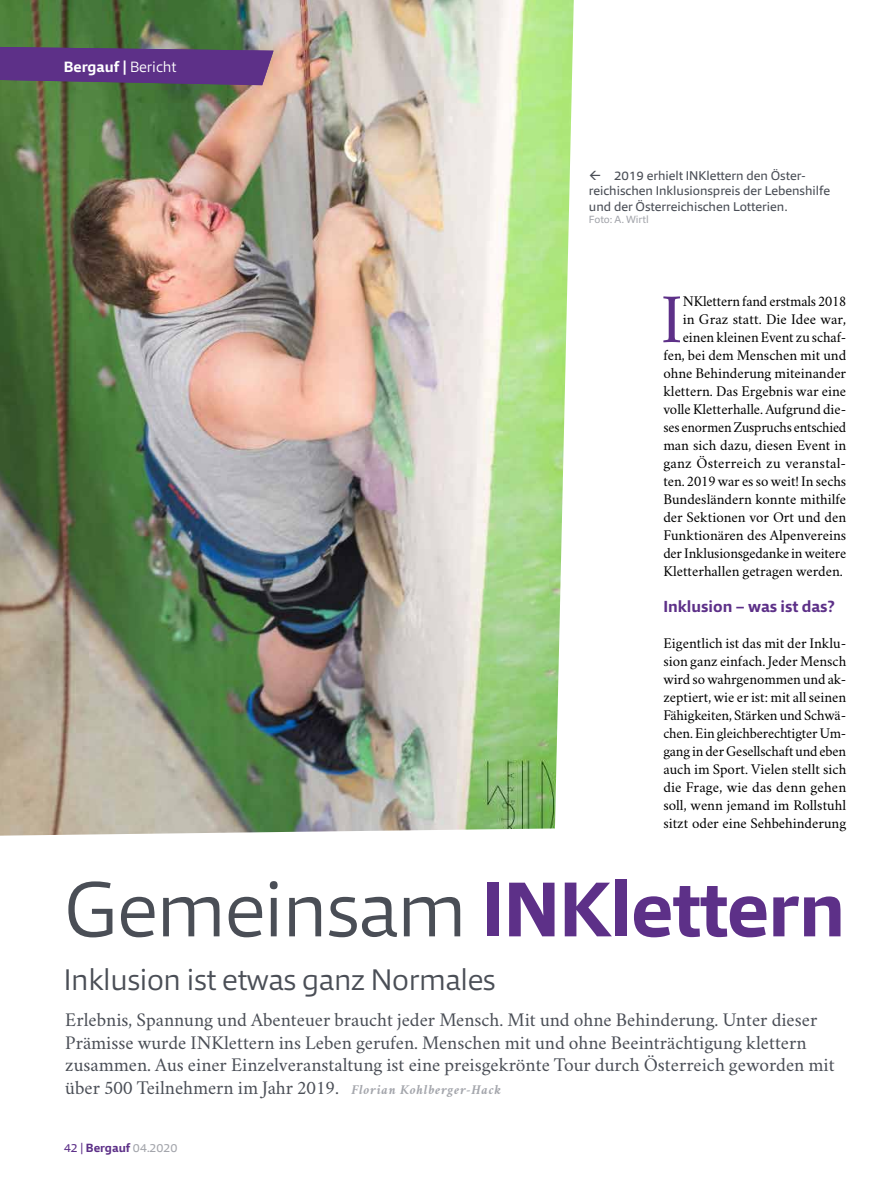
<style>
.page{position:relative;width:893px;height:1191px;background:#fff}
.page>*{position:absolute;margin:0;border:0;box-sizing:border-box;transform-origin:0 0}
.t1{font:700 78px "Qubo";letter-spacing:-.015em;color:#5d3088}
.t2{font:70.65px "Crimson Tirol";color:#5d3088}
.t3{font:300 30px "Qubo";letter-spacing:-.01em;color:#4a4e56}
.t4{font:19.5px/22.5px "Crimson Tirol";color:#4a4e56}
.t5{font:700 16.2px "Qubo";color:#5d3088}
.t6{font:15px/18px "Crimson Tirol";color:#000;text-align:right}
.t7{font:700 15px "Qubo";color:#fff}
.t8{font:12.75px/15.3px "Qubo";color:#4a4e56}
.t9{font:700 12px "Qubo";color:#5d3088}
.t10{font:10.5px "Qubo";color:#a4a6ac}
.s1{font-weight:300}
.s2{font-weight:300;color:#4a4e56}
.s3{font-weight:700;font-style:italic;font-size:13.5px;color:#a4a6ac}
.s4{font-weight:400}
.s5{font-weight:400;color:#a4a6ac}
</style>
<div class="page">
<img style="left:0;top:0;width:574px;height:835px">
<svg style="left:0;top:47px;width:274px;height:38px;background:#5f3a82"></svg>
<p class="t7" style="left:64px;top:57px;width:114px">Bergauf | <span class="s1">Bericht</span></p>
<p class="t8" style="left:589px;top:168px;width:243px;text-indent:25px">2019 erhielt INKlettern den Öster&shy;reichischen Inklusionspreis der Lebenshilfe und der Österreichischen Lotterien.</p>
<p class="t10" style="left:589px;top:213px;width:61px">Foto: A. Wirtl</p>
<p class="t6" style="left:663px;top:291px;width:184px">NKlettern fand erstmals 2018<br>in Graz statt. Die Idee war, einen kleinen Event zu schaf&shy;fen, bei dem Menschen mit und ohne Behinderung miteinander klettern. Das Ergebnis war eine volle Kletterhalle. Aufgrund die&shy;ses enormen Zuspruchs entschied man sich dazu, diesen Event in ganz Österreich zu veranstal&shy;ten. 2019 war es so weit! In sechs<br>Bundesländern konnte mithilfe der Sektionen vor Ort und den<br>Funktionären des Alpenvereins der Inklusionsgedanke in weitere<br>Kletterhallen getragen werden.</p>
<p class="t5" style="left:663px;top:596px;width:173px">Inklusion – was ist das?</p>
<p class="t6" style="left:663px;top:633px;width:184px;text-align:justify">Eigentlich ist das mit der Inklu&shy;sion ganz einfach. Jeder Mensch wird so wahrgenommen und ak&shy;zeptiert, wie er ist: mit all seinen Fähigkeiten, Stärken und Schwä&shy;chen. Ein gleichberechtigter Um&shy;gang in der Gesellschaft und eben auch im Sport. Vielen stellt sich die Frage, wie das denn gehen soll, wenn jemand im Rollstuhl sitzt oder eine Sehbehinderung</p>
<h2 class="t2" style="left:660px;top:271px;width:24px">I</h2>
<h1 class="t1" style="left:64px;top:858px;width:783px"><span class="s2">Gemeinsam</span> INKlettern</h1>
<h3 class="t3" style="left:64px;top:960px;width:433px">Inklusion ist etwas ganz Normales</h3>
<p class="t4" style="left:65px;top:1007px;width:771px">Erlebnis, Spannung und Abenteuer braucht jeder Mensch. Mit und ohne Behinderung. Unter dieser Prämisse wurde INKlettern ins Leben gerufen. Menschen mit und ohne Beeinträchtigung klettern zusammen. Aus einer Einzelveranstaltung ist eine preisgekrönte Tour durch Österreich geworden mit über 500 Teilnehmern im Jahr 2019. <span class="s3">Florian Kohlberger-Hack</span></p>
<p class="t9" style="left:64px;top:1140px;width:115px"><span class="s4">42 |</span> Bergauf <span class="s5">04.2020</span></p>
</div>
